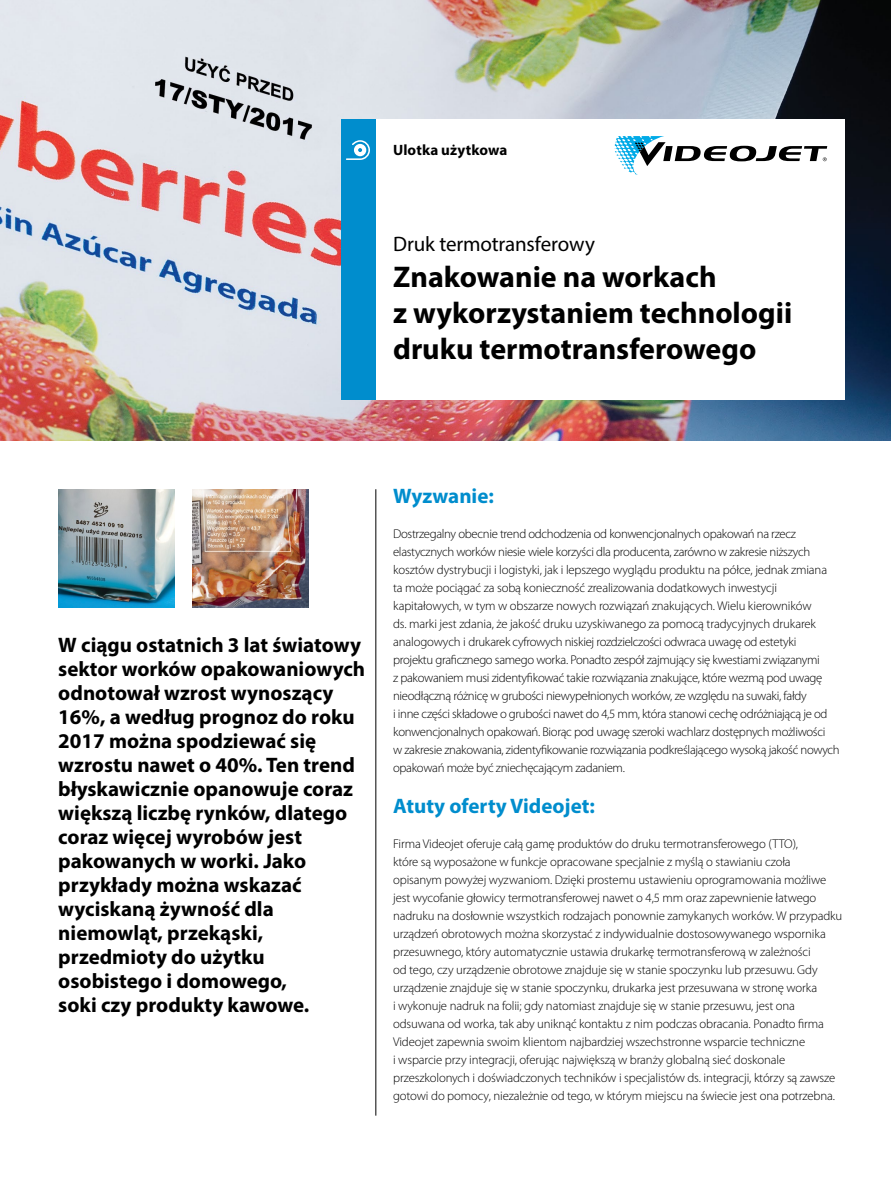
<style>
.page{position:relative;width:891px;height:1188px;background:#fff}
.page>*{position:absolute;margin:0;border:0;box-sizing:border-box;transform-origin:0 0}
.t1{font:700 30px/36px "Myriad Pro";color:#000}
.t2{font:700 21px/24px "Myriad Pro";color:#000}
.t3{font:700 21px "Myriad Pro";color:#008dcd}
.t4{font:21px "Myriad Pro";letter-spacing:-.005em;color:#000}
.t5{font:700 15px "Myriad Pro";letter-spacing:.01em;color:#000}
.t6{font:300 12.75px/18px "Myriad Pro";letter-spacing:-.01em;color:#000}
</style>
<div class="page">
<img style="left:0;top:0;width:891px;height:441px">
<div style="left:376px;top:119px;width:469px;height:281px;background:#fff"></div>
<div style="left:341px;top:119px;width:35px;height:281px;background:#008dcd"></div>
<svg style="left:615px;top:136px;width:212px;height:39px"></svg>
<svg style="left:346px;top:140px;width:24px;height:20px"></svg>
<hr style="left:375px;top:489px;width:1px;height:627px;background:#000">
<img style="left:58px;top:489px;width:117px;height:119px">
<img style="left:192px;top:489px;width:117px;height:119px">
<p class="t5" style="left:393px;top:140px;width:116px">Ulotka użytkowa</p>
<h2 class="t4" style="left:393px;top:231px;width:203px">Druk termotransferowy</h2>
<h1 class="t1" style="left:393px;top:258px;width:401px">Znakowanie na workach<br>z wykorzystaniem technologii druku termotransferowego</h1>
<p class="t2" style="left:58px;top:633px;width:308px">W ciągu ostatnich 3 lat światowy sektor worków opakowaniowych odnotował wzrost wynoszący<br>16%, a według prognoz do roku<br>2017 można spodziewać się wzrostu nawet o 40%. Ten trend błyskawicznie opanowuje coraz większą liczbę rynków, dlatego coraz więcej wyrobów jest pakowanych w worki. Jako przykłady można wskazać wyciskaną żywność dla niemowląt, przekąski, przedmioty do użytku osobistego i domowego,<br>soki czy produkty kawowe.</p>
<h2 class="t3" style="left:393px;top:483px;width:102px">Wyzwanie:</h2>
<p class="t6" style="left:393px;top:525px;width:448px">Dostrzegalny obecnie trend odchodzenia od konwencjonalnych opakowań na rzecz elastycznych worków niesie wiele korzyści dla producenta, zarówno w zakresie niższych kosztów dystrybucji i logistyki, jak i lepszego wyglądu produktu na półce, jednak zmiana ta może pociągać za sobą konieczność zrealizowania dodatkowych inwestycji kapitałowych, w tym w obszarze nowych rozwiązań znakujących. Wielu kierowników<br>ds. marki jest zdania, że jakość druku uzyskiwanego za pomocą tradycyjnych drukarek analogowych i drukarek cyfrowych niskiej rozdzielczości odwraca uwagę od estetyki<br>projektu graficznego samego worka. Ponadto zespół zajmujący się kwestiami związanymi<br>z pakowaniem musi zidentyfikować takie rozwiązania znakujące, które wezmą pod uwagę nieodłączną różnicę w grubości niewypełnionych worków, ze względu na suwaki, fałdy<br>i inne części składowe o grubości nawet do 4,5 mm, która stanowi cechę odróżniającą je od konwencjonalnych opakowań. Biorąc pod uwagę szeroki wachlarz dostępnych możliwości<br>w zakresie znakowania, zidentyfikowanie rozwiązania podkreślającego wysoką jakość nowych opakowań może być zniechęcającym zadaniem.</p>
<h2 class="t3" style="left:393px;top:793px;width:203px">Atuty oferty Videojet:</h2>
<p class="t6" style="left:393px;top:835px;width:451px">Firma Videojet oferuje całą gamę produktów do druku termotransferowego (TTO),<br>które są wyposażone w funkcje opracowane specjalnie z myślą o stawianiu czoła opisanym powyżej wyzwaniom. Dzięki prostemu ustawieniu oprogramowania możliwe jest wycofanie głowicy termotransferowej nawet o 4,5 mm oraz zapewnienie łatwego nadruku na dosłownie wszystkich rodzajach ponownie zamykanych worków. W przypadku urządzeń obrotowych można skorzystać z indywidualnie dostosowywanego wspornika przesuwnego, który automatycznie ustawia drukarkę termotransferową w zależności<br>od tego, czy urządzenie obrotowe znajduje się w stanie spoczynku lub przesuwu. Gdy urządzenie znajduje się w stanie spoczynku, drukarka jest przesuwana w stronę worka<br>i wykonuje nadruk na folii; gdy natomiast znajduje się w stanie przesuwu, jest ona odsuwana od worka, tak aby uniknąć kontaktu z nim podczas obracania. Ponadto firma Videojet zapewnia swoim klientom najbardziej wszechstronne wsparcie techniczne<br>i wsparcie przy integracji, oferując największą w branży globalną sieć doskonale przeszkolonych i doświadczonych techników i specjalistów ds. integracji, którzy są zawsze gotowi do pomocy, niezależnie od tego, w którym miejscu na świecie jest ona potrzebna.</p>
</div>
